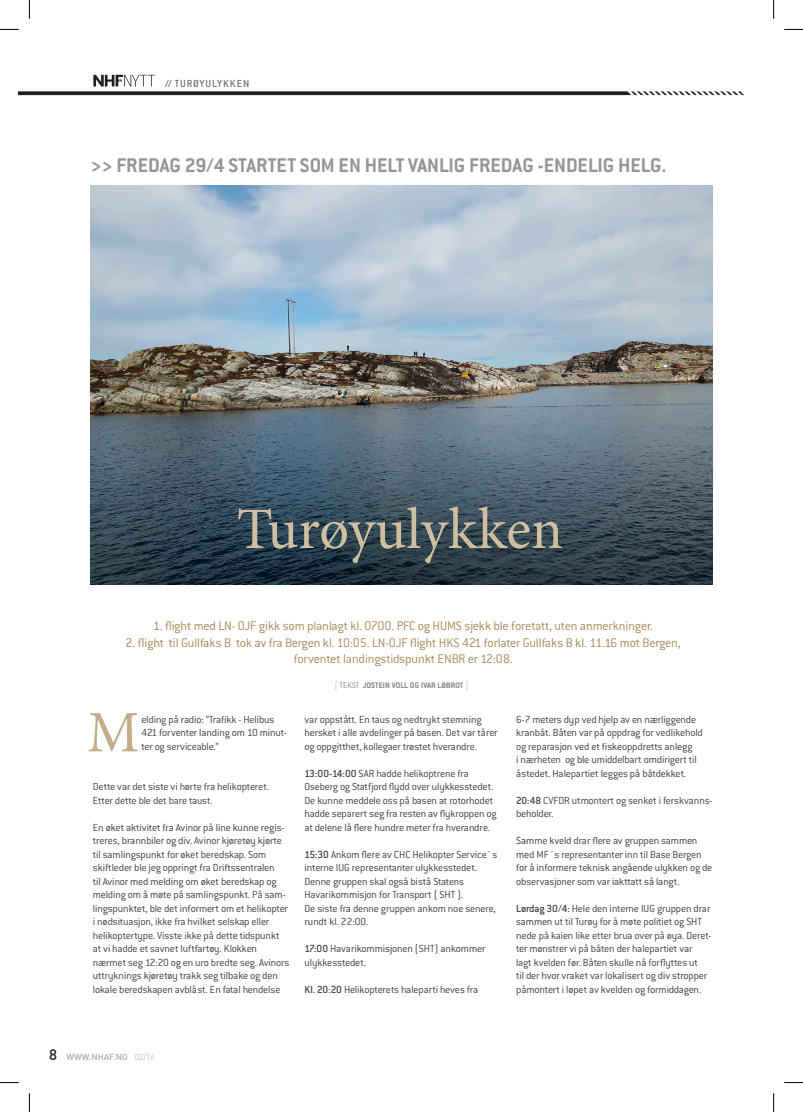
<style>
.page{position:relative;width:803px;height:1112px;background:#fff}
.page>*{position:absolute;margin:0;border:0;box-sizing:border-box;transform-origin:0 0}
.t1{font:58.75px "Minion Pro";color:#c3ad88}
.t2{font:58.5px "Minion Pro";color:#d0bea0}
.t3{font:700 21.75px "Conduit ITC";color:#939598}
.t4{font:300 13.75px/16.2px "Conduit ITC";letter-spacing:-.015em;color:#a78957;text-align:center}
.t5{font:300 11.25px/13.5px "Conduit ITC";letter-spacing:-.015em;color:#3e3e3f}
.t6{font:500 11.25px "Conduit ITC";letter-spacing:.08em;color:#6c6d70}
.t7{font:700 8.75px "Conduit ITC";letter-spacing:.01em;color:#808285}
.t8{font:500 8.75px "DIN";color:#a8a9ad}
.s1{font-weight:700}
.s2{font-weight:300;color:#bcbdc0}
.s3{font-weight:300}
.s4{font-weight:500}
.s5{font-size:15px;color:#231f20}
</style>
<div class="page">
<svg style="left:19px;top:91px;width:590px;height:4px;background:#363233"></svg>
<svg style="left:93px;top:75px;width:62px;height:11px"></svg>
<svg style="left:609px;top:91px;width:136px;height:5px"></svg>
<img style="left:91px;top:185px;width:622px;height:399px">
<svg style="left:0;top:29px;width:19px;height:1px"></svg>
<svg style="left:784px;top:29px;width:19px;height:1px"></svg>
<svg style="left:0;top:1082px;width:19px;height:1px"></svg>
<svg style="left:784px;top:1082px;width:19px;height:1px"></svg>
<svg style="left:29px;top:0;width:1px;height:19px"></svg>
<svg style="left:29px;top:1093px;width:1px;height:18px"></svg>
<svg style="left:773px;top:0;width:1px;height:19px"></svg>
<svg style="left:773px;top:1093px;width:1px;height:18px"></svg>
<p class="t6" style="left:165px;top:77px;width:86px"><span class="s1">//</span> TURØYULYKKEN</p>
<h3 class="t3" style="left:91px;top:153px;width:577px">&gt;&gt; FREDAG 29/4 STARTET SOM EN HELT VANLIG FREDAG -ENDELIG HELG.</h3>
<h2 class="t2" style="left:237px;top:490px;width:328px">Turøyulykken</h2>
<p class="t4" style="left:153px;top:617px;width:501px">1. flight med LN- OJF gikk som planlagt kl. 0700. PFC og HUMS sjekk ble foretatt, uten anmerkninger.</p>
<p class="t4" style="left:126px;top:634px;width:556px">2. flight til Gullfaks B tok av fra Bergen kl. 10:05. LN-OJF flight HKS 421 forlater Gullfaks B kl. 11.16 mot Bergen, forventet landingstidspunkt ENBR er 12:08.</p>
<h1 class="t1" style="left:87px;top:693px;width:54px">M</h1>
<p class="t5" style="left:141px;top:712px;width:147px">elding på radio: “Trafikk - Helibus<br>421 forventer landing om 10 minut&shy;ter og serviceable.”</p>
<p class="t5" style="left:93px;top:779px;width:178px">Dette var det siste vi hørte fra helikopteret.<br>Etter dette ble det bare taust.</p>
<p class="t5" style="left:93px;top:820px;width:198px">En øket aktivitet fra Avinor på line kunne regis&shy;treres, brannbiler og div. Avinor kjøretøy kjørte til samlingspunkt for øket beredskap. Som skiftleder ble jeg oppringt fra Driftssentralen<br>til Avinor med melding om øket beredskap og melding om å møte på samlingspunkt. På sam&shy;lingspunktet, ble det informert om et helikopter i nødsituasjon, ikke fra hvilket selskap eller helikoptertype. Visste ikke på dette tidspunkt at vi hadde et savnet luftfartøy. Klokken nærmet seg 12:20 og en uro bredte seg. Avinors uttryknings kjøretøy trakk seg tilbake og den lokale beredskapen avblåst. En fatal hendelse</p>
<p class="t7" style="left:335px;top:680px;width:135px"><span class="s2">[</span> <span class="s3">TEKST</span> JOSTEIN VOLL OG IVAR LØBROT <span class="s2">]</span></p>
<p class="t5" style="left:304px;top:712px;width:195px">var oppstått. En taus og nedtrykt stemning hersket i alle avdelinger på basen. Det var tårer og oppgitthet, kollegaer trøstet hverandre.</p>
<p class="t5" style="left:304px;top:766px;width:194px"><span class="s4">13:00-14:00</span> SAR hadde helikoptrene fra Oseberg og Statfjord flydd over ulykkesstedet.<br>De kunne meddele oss på basen at rotorhodet hadde separert seg fra resten av flykroppen og at delene lå flere hundre meter fra hverandre.</p>
<p class="t5" style="left:304px;top:847px;width:194px"><span class="s4">15:30</span> Ankom flere av CHC Helikopter Service`s interne IUG representanter ulykkesstedet.<br>Denne gruppen skal også bistå Statens Havarikommisjon for Transport ( SHT ).<br>De siste fra denne gruppen ankom noe senere, rundt kl. 22:00.</p>
<p class="t5" style="left:304px;top:941px;width:182px"><span class="s4">17:00</span> Havarikommisjonen (SHT) ankommer ulykkesstedet.</p>
<p class="t5" style="left:304px;top:982px;width:175px"><span class="s4">Kl. 20:20</span> Helikopterets haleparti heves fra</p>
<p class="t5" style="left:516px;top:712px;width:188px">6-7 meters dyp ved hjelp av en nærliggende kranbåt. Båten var på oppdrag for vedlikehold og reparasjon ved et fiskeoppdretts anlegg<br>i nærheten og ble umiddelbart omdirigert til åstedet. Halepartiet legges på båtdekket.</p>
<p class="t5" style="left:516px;top:793px;width:198px"><span class="s4">20:48</span> CVFDR utmontert og senket i ferskvanns&shy;beholder.</p>
<p class="t5" style="left:516px;top:833px;width:198px">Samme kveld drar flere av gruppen sammen med MF´s representanter inn til Base Bergen for å informere teknisk angående ulykken og de observasjoner som var iakttatt så langt.</p>
<p class="t5" style="left:516px;top:901px;width:197px"><span class="s4">Lørdag 30/4:</span> Hele den interne IUG gruppen drar sammen ut til Turøy for å møte politiet og SHT nede på kaien like etter brua over på øya. Deret&shy;ter mønstrer vi på båten der halepartiet var<br>lagt kvelden før. Båten skulle nå forflyttes ut<br>til der hvor vraket var lokalisert og div stropper påmontert i løpet av kvelden og formiddagen.</p>
<p class="t8" style="left:49px;top:1051px;width:107px"><span class="s5">8</span> WWW.NHAF.NO <span class="s3">02/16</span></p>
</div>
